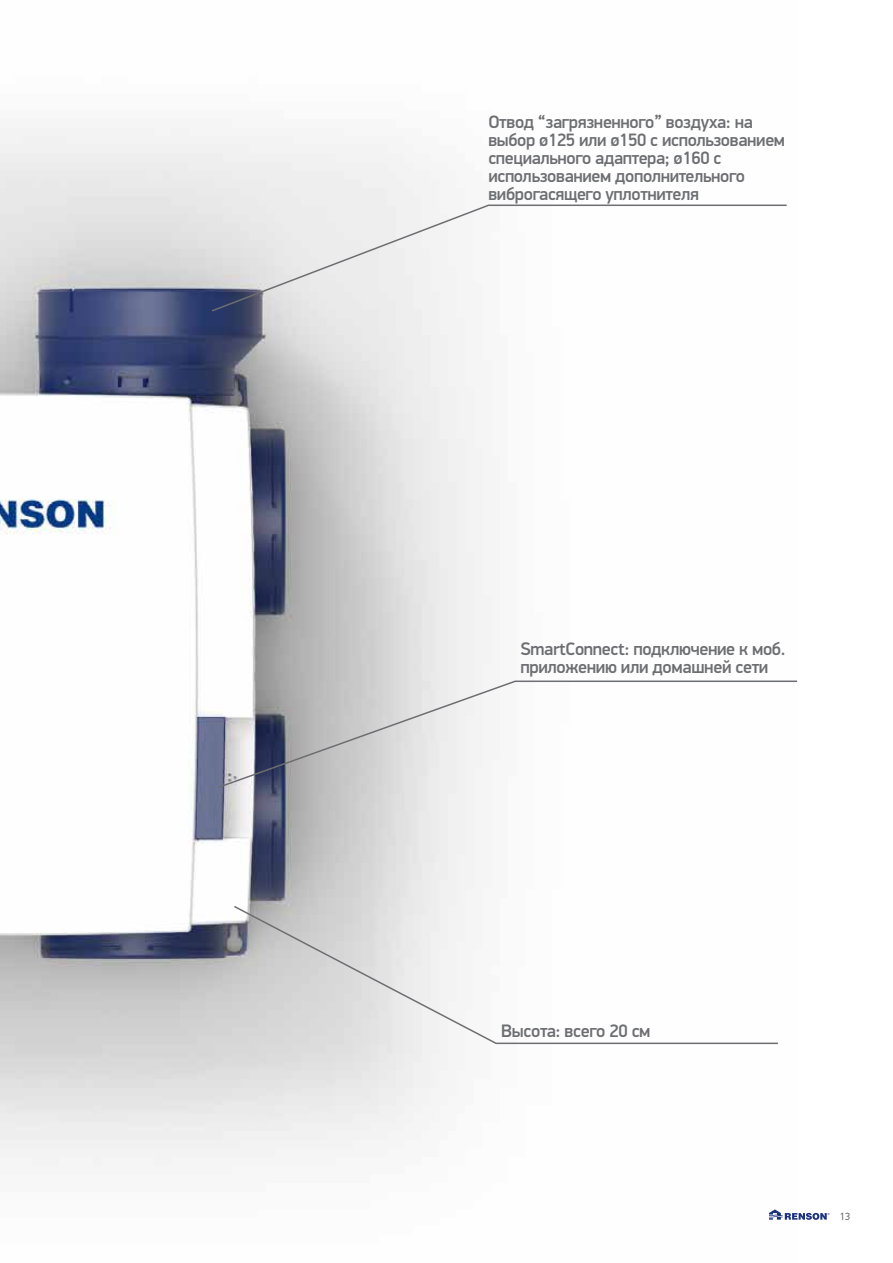
<style>
.page{position:relative;width:893px;height:1263px;background:#fff}
.page>*{position:absolute;margin:0;border:0;box-sizing:border-box;transform-origin:0 0}
.t1{font:500 18.15px/18.1px "PF Din Display Pro";letter-spacing:-.02em;color:#6d6e71}
.t2{font:500 18px/18.1px "PF Din Display Pro";letter-spacing:-.02em;color:#6d6e71}
.t3{font:10.5px "PF Din Display Pro";color:#6d6e71}
</style>
<div class="page">
<img style="left:0;top:127px;width:492px;height:1039px">
<svg style="left:769px;top:1209px;width:60px;height:11px"></svg>
<svg style="left:210px;top:204px;width:577px;height:109px"></svg>
<svg style="left:232px;top:904px;width:546px;height:141px"></svg>
<svg style="left:216px;top:680px;width:582px;height:109px"></svg>
<p class="t2" style="left:488px;top:113px;width:298px">Отвод “загрязненного” воздуха: на выбор ø125 или ø150 с использованием специального адаптера; ø160 с использованием дополнительного виброгасящего уплотнителя</p>
<p class="t1" style="left:520px;top:640px;width:267px">SmartConnect: подключение к моб. приложению или домашней сети</p>
<p class="t1" style="left:501px;top:1022px;width:151px">Высота: всего 20 см</p>
<p class="t3" style="left:840px;top:1210px;width:12px">13</p>
</div>
